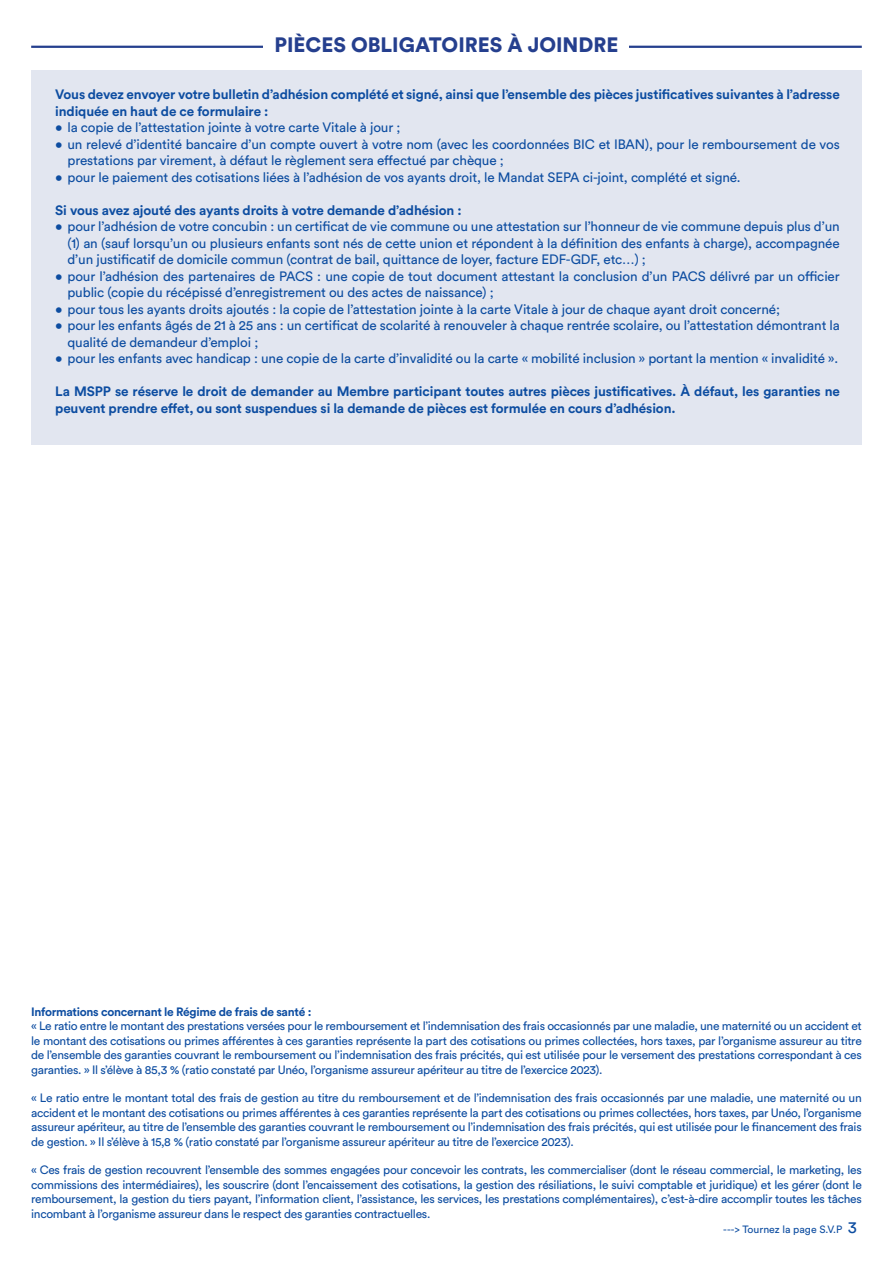
<style>
.page{position:relative;width:893px;height:1263px;background:#fff}
.page>*{position:absolute;margin:0;border:0;box-sizing:border-box;transform-origin:0 0}
.t1{font:900 20.7px "Circular Std";color:#253f8e}
.t2{font:16.5px "Circular Std";color:#0d4da1}
.t3{font:13.5px/16.5px "Circular Std";letter-spacing:-.01em;color:#0d4da1}
.t4{font:700 13.5px/16.5px "Circular Std";letter-spacing:-.01em;color:#0d4da1}
.t5{font:12px/14.4px "Circular Std";letter-spacing:-.025em;color:#0d4da1;text-align:justify}
.t6{font:700 12px "Circular Std";letter-spacing:-.025em;color:#0d4da1}
.t7{font:10.5px "Circular Std";color:#0d4da1}
</style>
<div class="page">
<hr style="left:31px;top:46px;width:831px;height:2px;background:#253f8e">
<div style="left:264px;top:35px;width:365px;height:21px;background:#fff"></div>
<div style="left:31px;top:70px;width:831px;height:374px;background:#e2e6f0"></div>
<p class="t1" style="left:274px;top:31px;width:346px">PIÈCES OBLIGATOIRES À JOINDRE</p>
<p class="t4" style="left:55px;top:86px;width:786px">Vous devez envoyer votre bulletin d’adhésion complété et signé, ainsi que l’ensemble des pièces justificatives suivantes à l’adresse indiquée en haut de ce formulaire :</p>
<p class="t3" style="left:55px;top:119px;width:347px">• la copie de l’attestation jointe à votre carte Vitale à jour ;</p>
<p class="t3" style="left:67px;top:136px;width:774px;text-indent:-12px">• un relevé d’identité bancaire d’un compte ouvert à votre nom (avec les coordonnées BIC et IBAN), pour le remboursement de vos prestations par virement, à défaut le règlement sera effectué par chèque ;</p>
<p class="t3" style="left:55px;top:169px;width:687px">• pour le paiement des cotisations liées à l’adhésion de vos ayants droit, le Mandat SEPA ci-joint, complété et signé.</p>
<p class="t4" style="left:55px;top:202px;width:408px">Si vous avez ajouté des ayants droits à votre demande d’adhésion :</p>
<p class="t3" style="left:67px;top:218px;width:774px;text-align:justify;text-indent:-12px">• pour l’adhésion de votre concubin : un certificat de vie commune ou une attestation sur l’honneur de vie commune depuis plus d’un (1) an (sauf lorsqu’un ou plusieurs enfants sont nés de cette union et répondent à la définition des enfants à charge), accompagnée d’un justificatif de domicile commun (contrat de bail, quittance de loyer, facture EDF-GDF, etc…) ;</p>
<p class="t3" style="left:67px;top:268px;width:774px;text-indent:-12px">• pour l’adhésion des partenaires de PACS : une copie de tout document attestant la conclusion d’un PACS délivré par un officier public (copie du récépissé d’enregistrement ou des actes de naissance) ;</p>
<p class="t3" style="left:55px;top:301px;width:726px">• pour tous les ayants droits ajoutés : la copie de l’attestation jointe à la carte Vitale à jour de chaque ayant droit concerné;</p>
<p class="t3" style="left:67px;top:317px;width:774px;text-indent:-12px">• pour les enfants âgés de 21 à 25 ans : un certificat de scolarité à renouveler à chaque rentrée scolaire, ou l’attestation démontrant la qualité de demandeur d’emploi ;</p>
<p class="t3" style="left:55px;top:350px;width:784px">• pour les enfants avec handicap : une copie de la carte d’invalidité ou la carte « mobilité inclusion » portant la mention « invalidité ».</p>
<p class="t4" style="left:55px;top:383px;width:786px">La MSPP se réserve le droit de demander au Membre participant toutes autres pièces justificatives. À défaut, les garanties ne peuvent prendre effet, ou sont suspendues si la demande de pièces est formulée en cours d’adhésion.</p>
<p class="t6" style="left:31px;top:1004px;width:282px">Informations concernant le Régime de frais de santé :</p>
<p class="t5" style="left:31px;top:1019px;width:832px">« Le ratio entre le montant des prestations versées pour le remboursement et l’indemnisation des frais occasionnés par une maladie, une maternité ou un accident et le montant des cotisations ou primes afférentes à ces garanties représente la part des cotisations ou primes collectées, hors taxes, par l’organisme assureur au titre de l’ensemble des garanties couvrant le remboursement ou l’indemnisation des frais précités, qui est utilisée pour le versement des prestations correspondant à ces garanties. » Il s’élève à 85,3 % (ratio constaté par Unéo, l’organisme assureur apériteur au titre de l’exercice 2023).</p>
<p class="t5" style="left:31px;top:1091px;width:832px">« Le ratio entre le montant total des frais de gestion au titre du remboursement et de l’indemnisation des frais occasionnés par une maladie, une maternité ou un accident et le montant des cotisations ou primes afférentes à ces garanties représente la part des cotisations ou primes collectées, hors taxes, par Unéo, l’organisme assureur apériteur, au titre de l’ensemble des garanties couvrant le remboursement ou l’indemnisation des frais précités, qui est utilisée pour le financement des frais de gestion. » Il s’élève à 15,8 % (ratio constaté par l’organisme assureur apériteur au titre de l’exercice 2023).</p>
<p class="t5" style="left:31px;top:1163px;width:832px">« Ces frais de gestion recouvrent l’ensemble des sommes engagées pour concevoir les contrats, les commercialiser (dont le réseau commercial, le marketing, les commissions des intermédiaires), les souscrire (dont l’encaissement des cotisations, la gestion des résiliations, le suivi comptable et juridique) et les gérer (dont le remboursement, la gestion du tiers payant, l’information client, l’assistance, les services, les prestations complémentaires), c’est-à-dire accomplir toutes les tâches incombant à l’organisme assureur dans le respect des garanties contractuelles.</p>
<p class="t7" style="left:723px;top:1223px;width:121px">---&gt; Tournez la page S.V.P</p>
<p class="t2" style="left:848px;top:1217px;width:11px">3</p>
</div>
